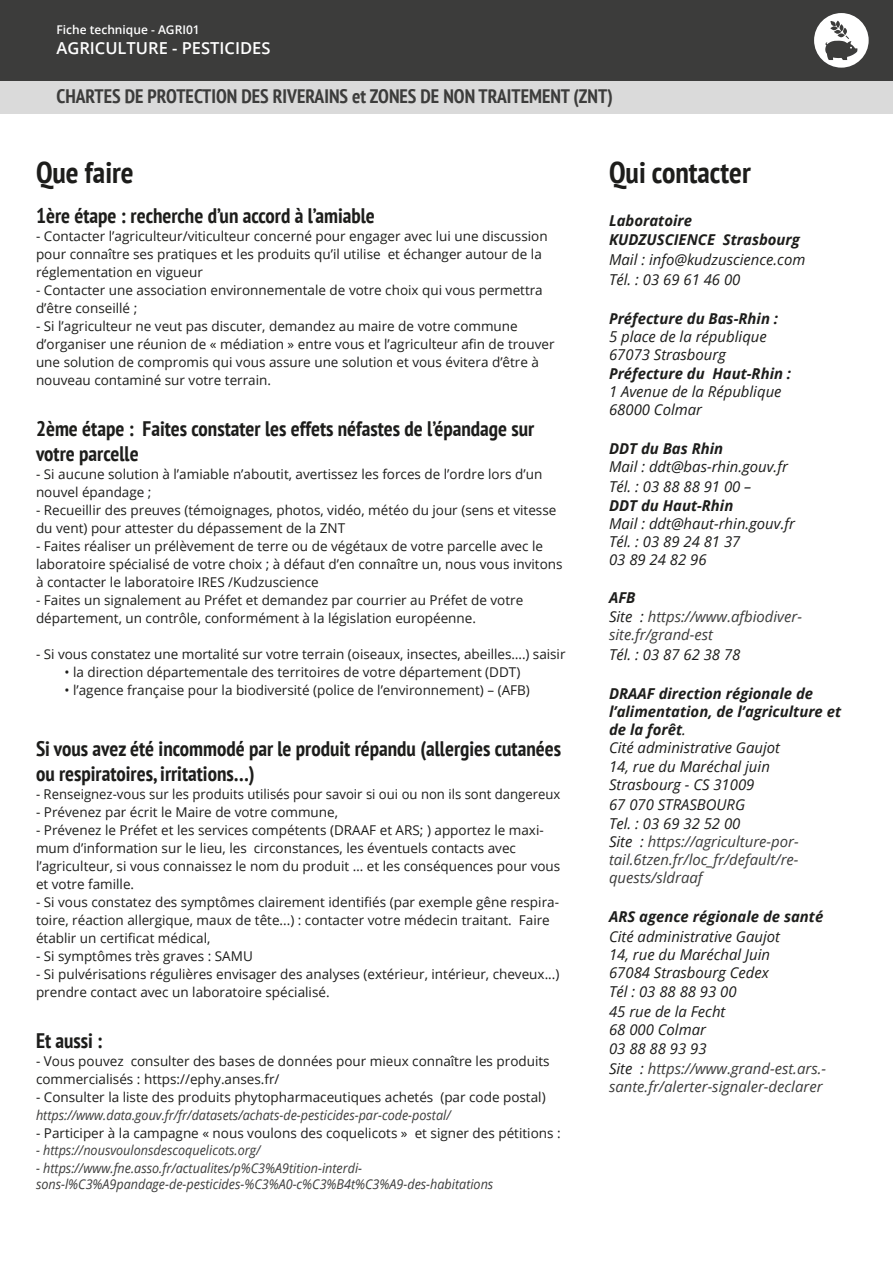
<style>
.page{position:relative;width:893px;height:1263px;background:#fff}
.page>*{position:absolute;margin:0;border:0;box-sizing:border-box;transform-origin:0 0}
.t1{font:700 condensed 30px "PT Sans";color:#1d1d1b}
.t2{font:700 condensed 21px/25.2px "PT Sans";color:#1d1d1b}
.t3{font:700 condensed 19.5px "PT Sans";color:#3c3c3b}
.t4{font:600 16.5px "Open Sans";color:#fff}
.t5{font:italic 15px/18px "Open Sans";color:#1d1d1b}
.t6{font:italic 700 15px/18px "Open Sans";color:#1d1d1b}
.t7{font:italic 15px/19.5px "Open Sans";color:#3c3c3b}
.t8{font:13.5px/18px "Open Sans";color:#1d1d1b}
.t9{font:italic 13.5px/16.2px "Open Sans";color:#3c3c3b;scale:.93 1}
.t10{font:600 12px "Open Sans";color:#fff}
.s1{font-weight:700;color:#1d1d1b}
.s2{color:#1d1d1b}
.s3{font-weight:400}
</style>
<div class="page">
<div style="left:0;top:80px;width:893px;height:34px;background:#dadada"></div>
<div style="left:0;top:0;width:893px;height:80px;background:#3c3c3b"></div>
<div style="left:814px;top:13px;width:55px;height:55px;background:#fff;border-radius:50%"></div>
<svg style="left:825px;top:20px;width:32px;height:40px"></svg>
<p class="t10" style="left:56px;top:22px;width:145px">Fiche technique - AGRI01</p>
<p class="t4" style="left:56px;top:37px;width:216px">AGRICULTURE - PESTICIDES</p>
<h3 class="t3" style="left:56px;top:83px;width:558px">CHARTES DE PROTECTION DES RIVERAINS et ZONES DE NON TRAITEMENT (ZNT)</h3>
<h1 class="t1" style="left:36px;top:153px;width:99px">Que faire</h1>
<h2 class="t2" style="left:36px;top:203px;width:340px">1ère étape : recherche d’un accord à l’amiable</h2>
<p class="t8" style="left:36px;top:227px;width:513px">- Contacter l’agriculteur/viticulteur concerné pour engager avec lui une discussion pour connaître ses pratiques et les produits qu’il utilise et échanger autour de la réglementation en vigueur</p>
<p class="t8" style="left:36px;top:281px;width:508px">- Contacter une association environnementale de votre choix qui vous permettra d’être conseillé ;</p>
<p class="t8" style="left:36px;top:317px;width:520px">- Si l’agriculteur ne veut pas discuter, demandez au maire de votre commune d’organiser une réunion de « médiation » entre vous et l’agriculteur afin de trouver une solution de compromis qui vous assure une solution et vous évitera d’être à nouveau contaminé sur votre terrain.</p>
<h2 class="t2" style="left:36px;top:415px;width:500px">2ème étape : Faites constater les effets néfastes de l’épandage sur votre parcelle</h2>
<p class="t8" style="left:36px;top:465px;width:508px">- Si aucune solution à l’amiable n’aboutit, avertissez les forces de l’ordre lors d’un nouvel épandage ;</p>
<p class="t8" style="left:36px;top:501px;width:522px">- Recueillir des preuves (témoignages, photos, vidéo, météo du jour (sens et vitesse du vent) pour attester du dépassement de la ZNT</p>
<p class="t8" style="left:36px;top:537px;width:528px">- Faites réaliser un prélèvement de terre ou de végétaux de votre parcelle avec le laboratoire spécialisé de votre choix ; à défaut d’en connaître un, nous vous invitons à contacter le laboratoire IRES /Kudzuscience</p>
<p class="t8" style="left:36px;top:591px;width:489px">- Faites un signalement au Préfet et demandez par courrier au Préfet de votre département, un contrôle, conformément à la législation européenne.</p>
<p class="t8" style="left:36px;top:645px;width:531px">- Si vous constatez une mortalité sur votre terrain (oiseaux, insectes, abeilles….) saisir</p>
<p class="t8" style="left:65px;top:663px;width:457px">• la direction départementale des territoires de votre département (DDT)</p>
<p class="t8" style="left:65px;top:681px;width:467px">• l’agence française pour la biodiversité (police de l’environnement) – (AFB)</p>
<h2 class="t2" style="left:36px;top:736px;width:527px">Si vous avez été incommodé par le produit répandu (allergies cutanées ou respiratoires, irritations…)</h2>
<p class="t8" style="left:36px;top:785px;width:526px">- Renseignez-vous sur les produits utilisés pour savoir si oui ou non ils sont dangereux</p>
<p class="t8" style="left:36px;top:803px;width:304px">- Prévenez par écrit le Maire de votre commune,</p>
<p class="t8" style="left:36px;top:821px;width:526px">- Prévenez le Préfet et les services compétents (DRAAF et ARS; ) apportez le maxi&shy;mum d’information sur le lieu, les circonstances, les éventuels contacts avec l’agriculteur, si vous connaissez le nom du produit … et les conséquences pour vous et votre famille.</p>
<p class="t8" style="left:36px;top:893px;width:524px">- Si vous constatez des symptômes clairement identifiés (par exemple gêne respira&shy;toire, réaction allergique, maux de tête...) : contacter votre médecin traitant. Faire établir un certificat médical,</p>
<p class="t8" style="left:36px;top:947px;width:218px">- Si symptômes très graves : SAMU</p>
<p class="t8" style="left:36px;top:965px;width:525px">- Si pulvérisations régulières envisager des analyses (extérieur, intérieur, cheveux...) prendre contact avec un laboratoire spécialisé.</p>
<h2 class="t2" style="left:36px;top:1027px;width:68px">Et aussi :</h2>
<p class="t8" style="left:36px;top:1051px;width:515px">- Vous pouvez consulter des bases de données pour mieux connaître les produits commercialisés : https://ephy.anses.fr/</p>
<p class="t8" style="left:36px;top:1087px;width:511px">- Consulter la liste des produits phytopharmaceutiques achetés (par code postal)</p>
<p class="t9" style="left:36px;top:1106px;width:447px">https://www.data.gouv.fr/fr/datasets/achats-de-pesticides-par-code-postal/</p>
<p class="t8" style="left:36px;top:1123px;width:526px">- Participer à la campagne « nous voulons des coquelicots » et signer des pétitions :</p>
<p class="t9" style="left:36px;top:1142px;width:243px">- https://nousvoulonsdescoquelicots.org/</p>
<p class="t9" style="left:36px;top:1159px;width:493px">- https://www.fne.asso.fr/actualites/p%C3%A9tition-interdi&shy;sons-l%C3%A9pandage-de-pesticides-%C3%A0-c%C3%B4t%C3%A9-des-habitations</p>
<h1 class="t1" style="left:609px;top:153px;width:143px">Qui contacter</h1>
<p class="t6" style="left:609px;top:210px;width:192px;line-height:19.5px">Laboratoire<br>KUDZUSCIENCE Strasbourg</p>
<p class="t5" style="left:609px;top:249px;width:198px;line-height:19.5px">Mail : info@kudzuscience.com<br>Tél. : 03 69 61 46 00</p>
<p class="t6" style="left:609px;top:309px;width:171px">Préfecture du Bas-Rhin :</p>
<p class="t5" style="left:609px;top:327px;width:159px">5 place de la république<br>67073 Strasbourg</p>
<p class="t6" style="left:609px;top:364px;width:184px">Préfecture du Haut-Rhin :</p>
<p class="t5" style="left:609px;top:382px;width:174px">1 Avenue de la République<br>68000 Colmar</p>
<p class="t6" style="left:609px;top:439px;width:116px">DDT du Bas Rhin</p>
<p class="t5" style="left:609px;top:456px;width:180px;line-height:19.5px">Mail : ddt@bas-rhin.gouv.fr<br>Tél. : 03 88 88 91 00 –</p>
<p class="t6" style="left:609px;top:496px;width:126px">DDT du Haut-Rhin</p>
<p class="t5" style="left:609px;top:514px;width:187px">Mail : ddt@haut-rhin.gouv.fr<br>Tél. : 03 89 24 81 37<br>03 89 24 82 96</p>
<p class="t7" style="left:609px;top:587px;width:195px"><span class="s1">AFB<br></span><span class="s2">Site :</span> https://www.afbiodiver-</p>
<p class="t7" style="left:609px;top:624px;width:106px">site.fr/grand-est</p>
<p class="t5" style="left:609px;top:645px;width:133px">Tél. : 03 87 62 38 78</p>
<p class="t6" style="left:609px;top:684px;width:234px">DRAAF direction régionale de l’alimentation, de l’agriculture et de la forêt<span class="s3">.<br>Cité administrative Gaujot</span></p>
<p class="t5" style="left:609px;top:757px;width:162px">14, rue du Maréchal juin<br>Strasbourg - CS 31009</p>
<p class="t5" style="left:609px;top:794px;width:138px;line-height:19.5px">67 070 STRASBOURG<br>Tel. : 03 69 32 52 00</p>
<p class="t7" style="left:609px;top:832px;width:191px;line-height:18px;text-align:justify"><span class="s2">Site :</span> https://agriculture-por&shy;tail.6tzen.fr/loc_fr/default/re&shy;quests/sldraaf</p>
<p class="t6" style="left:609px;top:907px;width:216px">ARS agence régionale de santé</p>
<p class="t5" style="left:609px;top:927px;width:172px">Cité administrative Gaujot<br>14, rue du Maréchal Juin<br>67084 Strasbourg Cedex</p>
<p class="t5" style="left:609px;top:981px;width:129px;line-height:19.5px">Tél : 03 88 88 93 00<br>45 rue de la Fecht</p>
<p class="t7" style="left:609px;top:1019px;width:219px"><span class="s2">68 000 Colmar<br>03 88 88 93 93<br>Site :</span> https://www.grand-est.ars.-</p>
<p class="t7" style="left:609px;top:1076px;width:215px">sante.fr/alerter-signaler-declarer</p>
</div>
